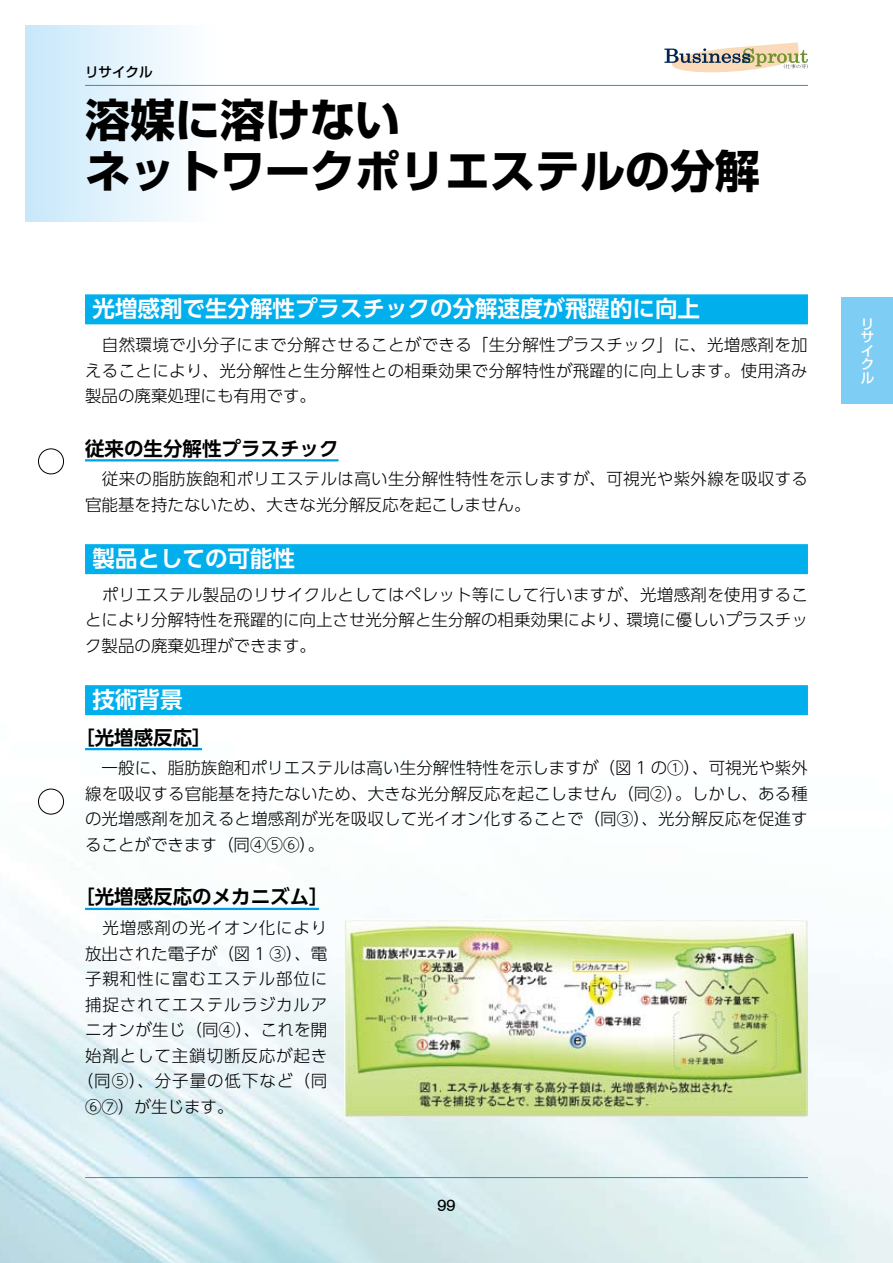
<style>
.page{position:relative;width:893px;height:1263px;background:#fff}
.page>*{position:absolute;margin:0;border:0;box-sizing:border-box;transform-origin:0 0}
.t1{font:700 45px/51px "Shin Go Pro";color:#000}
.t2{font:700 22.5px "UD Shin Go Pro De";color:#fff}
.t3{font:700 19.5px "UD Shin Go Pro De";color:#000}
.t4{font:300 16.5px/25.5px "UD Shin Go Pro";letter-spacing:.015em;color:#000;text-align:justify}
.t5{font:300 16.5px "UD Shin Go Pro";letter-spacing:.055em;color:#000}
.t6{font:16.5px "Swiss 721 BT";color:#000}
.t7{font:500 13.5px "Shin Go Pro";color:#000}
.t8{font:500 13.5px/13.5px "Shin Go Pro";color:#fff}
</style>
<div class="page">
<img style="left:0;top:715px;width:893px;height:548px">
<div style="left:26px;top:26px;width:195px;height:195px;background:linear-gradient(to right,#c8e8fa,#fff)"></div>
<hr style="left:85px;top:85px;width:723px;height:1px;background:#00a0e9">
<hr style="left:85px;top:1177px;width:723px;height:1px;background:#00a0e9">
<svg style="left:664px;top:42px;width:144px;height:30px"></svg>
<div style="left:85px;top:294px;width:723px;height:30px;background:#00afec"></div>
<hr style="left:85px;top:459px;width:254px;height:2px;background:#00a0e9">
<div style="left:85px;top:544px;width:723px;height:30px;background:#00afec"></div>
<div style="left:85px;top:685px;width:723px;height:30px;background:#00afec"></div>
<hr style="left:85px;top:748px;width:117px;height:2px;background:#00a0e9">
<hr style="left:85px;top:908px;width:234px;height:2px;background:#00a0e9">
<img style="left:344px;top:920px;width:464px;height:196px">
<div style="left:842px;top:298px;width:51px;height:106px;background:#7dcdf4"></div>
<div style="left:38px;top:449px;width:26px;height:25px;border:1px solid #000;border-radius:50%"></div>
<div style="left:38px;top:789px;width:26px;height:25px;background:#fff;border-radius:50%"></div>
<div style="left:38px;top:789px;width:26px;height:25px;border:1px solid #000;border-radius:50%"></div>
<p class="t7" style="left:85px;top:61px;width:69px">リサイクル</p>
<h1 class="t1" style="left:85px;top:90px;width:676px">溶媒に溶けない<br>ネットワークポリエステルの分解</h1>
<h2 class="t2" style="left:93px;top:291px;width:609px">光増感剤で生分解性プラスチックの分解速度が飛躍的に向上</h2>
<p class="t4" style="left:85px;top:332px;width:724px">　自然環境で小分子にまで分解させることができる「生分解性プラスチック」に、光増感剤を加えることにより、光分解性と生分解性との相乗効果で分解特性が飛躍的に向上します。使用済み製品の廃棄処理にも有用です。</p>
<p class="t3" style="left:85px;top:433px;width:255px">従来の生分解性プラスチック</p>
<p class="t4" style="left:85px;top:466px;width:725px">　従来の脂肪族飽和ポリエステルは高い生分解性特性を示しますが、可視光や紫外線を吸収する官能基を持たないため、大きな光分解反応を起こしません。</p>
<h2 class="t2" style="left:93px;top:540px;width:204px">製品としての可能性</h2>
<p class="t4" style="left:85px;top:581px;width:725px">　ポリエステル製品のリサイクルとしてはペレット等にして行いますが、光増感剤を使用することにより分解特性を飛躍的に向上させ光分解と生分解の相乗効果により、環境に優しいプラスチック製品の廃棄処理ができます。</p>
<h2 class="t2" style="left:93px;top:681px;width:92px">技術背景</h2>
<p class="t3" style="left:75px;top:721px;width:138px">［光増感反応］</p>
<p class="t4" style="left:85px;top:755px;width:724px">　一般に、脂肪族飽和ポリエステルは高い生分解性特性を示しますが（図 1 の①）、可視光や紫外線を吸収する官能基を持たないため、大きな光分解反応を起こしません（同②）。しかし、ある種の光増感剤を加えると増感剤が光を吸収して光イオン化することで（同③）、光分解反応を促進することができます（同④⑤⑥）。</p>
<p class="t3" style="left:75px;top:881px;width:255px">［光増感反応のメカニズム］</p>
<p class="t5" style="left:85px;top:914px;width:244px">　光増感剤の光イオン化により</p>
<p class="t4" style="left:85px;top:940px;width:244px">放出された電子が（図 1 ③）、電</p>
<p class="t5" style="left:85px;top:965px;width:244px">子親和性に富むエステル部位に</p>
<p class="t5" style="left:85px;top:991px;width:244px">捕捉されてエステルラジカルア</p>
<p class="t4" style="left:85px;top:1016px;width:244px">ニオンが生じ（同④）、これを開</p>
<p class="t5" style="left:85px;top:1042px;width:244px">始剤として主鎖切断反応が起き</p>
<p class="t5" style="left:77px;top:1067px;width:252px">（同⑤）、分子量の低下など（同</p>
<p class="t4" style="left:85px;top:1093px;width:150px">⑥⑦）が生じます。</p>
<p class="t6" style="left:437px;top:1195px;width:20px">99</p>
<p class="t8" style="left:861px;top:315px;width:15px">リサイクル</p>
</div>
